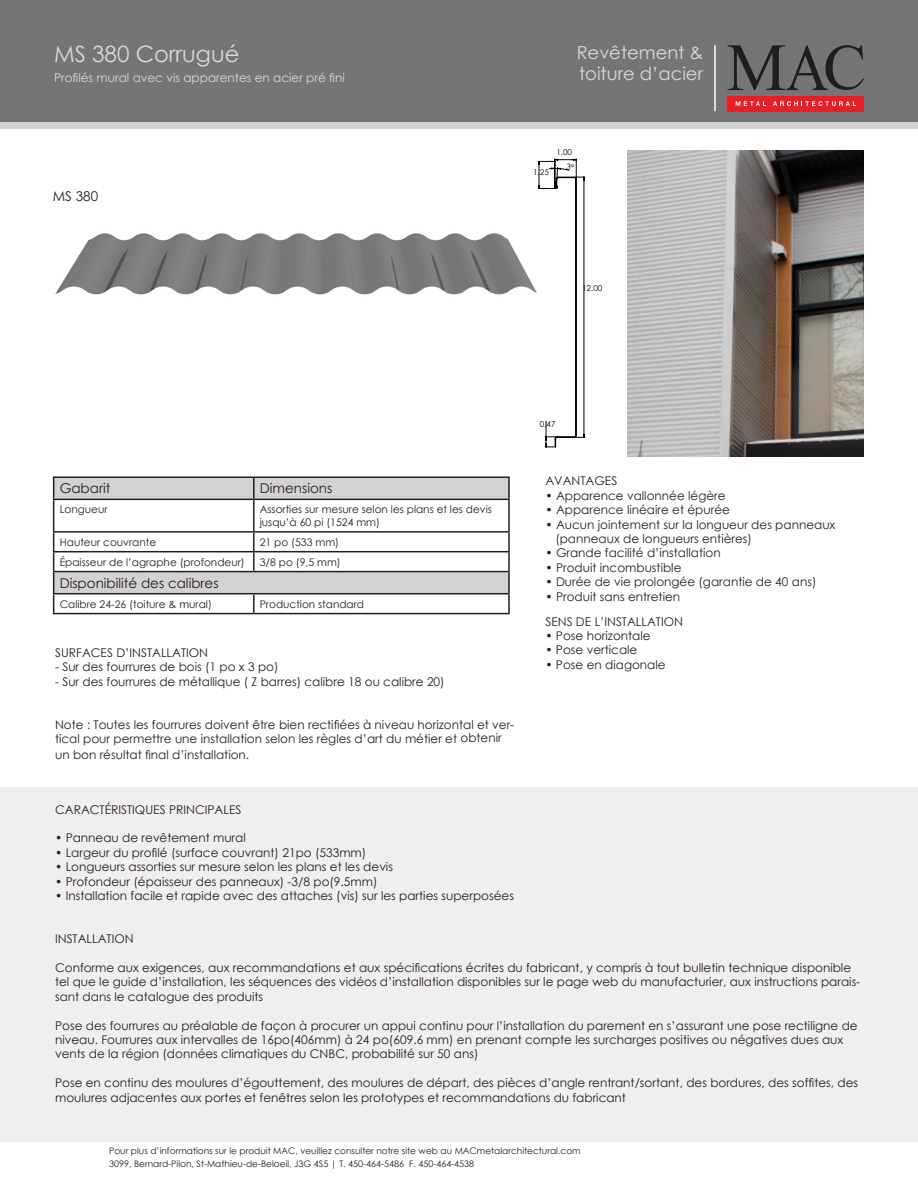
<style>
.page{position:relative;width:918px;height:1188px;background:#fff}
.page>*{position:absolute;margin:0;border:0;box-sizing:border-box;transform-origin:0 0}
.t1{font:22.5px "Century Gothic";color:#d8d9d7}
.t2{font:18px/21.6px "Century Gothic";color:#d8d9d7}
.t3{font:13.5px "Century Gothic";color:#231f20}
.t4{font:12px/14.4px "Century Gothic";color:#231f20}
.t5{font:12px "Century Gothic";color:#d8d9d7}
.t6{font:10.5px/12.6px "Century Gothic";color:#231f20}
.t7{font:9px/13px "Century Gothic";color:#231f20}
.t8{font:8.1px "Century Gothic";color:#040503}
</style>
<div class="page">
<div style="left:0;top:0;width:918px;height:129px;background:#d4d1d1"></div>
<div style="left:0;top:0;width:918px;height:122px;background:#767575"></div>
<svg style="left:728px;top:45px;width:136px;height:45px"></svg>
<div style="left:728px;top:96px;width:136px;height:15px;background:#e71e24"></div>
<svg style="left:736px;top:101px;width:30px;height:5px"></svg>
<svg style="left:773px;top:101px;width:83px;height:5px"></svg>
<hr style="left:714px;top:45px;width:2px;height:66px;background:#fff">
<div style="left:0;top:787px;width:918px;height:355px;background:#f1eeef"></div>
<svg style="left:54px;top:478px;width:454px;height:115px"></svg>
<hr style="left:53px;top:476px;width:201px;height:2px;background:#231f20">
<svg style="left:53px;top:478px;width:1px;height:21px"></svg>
<hr style="left:254px;top:476px;width:256px;height:2px;background:#231f20">
<hr style="left:253px;top:478px;width:2px;height:21px;background:#231f20">
<hr style="left:508px;top:478px;width:2px;height:21px;background:#231f20">
<hr style="left:53px;top:499px;width:201px;height:1px;background:#231f20">
<hr style="left:53px;top:500px;width:1px;height:31px;background:#231f20">
<hr style="left:254px;top:499px;width:256px;height:1px;background:#231f20">
<hr style="left:253px;top:500px;width:2px;height:31px;background:#231f20">
<hr style="left:508px;top:500px;width:2px;height:31px;background:#231f20">
<hr style="left:53px;top:531px;width:201px;height:2px;background:#231f20">
<hr style="left:254px;top:531px;width:256px;height:2px;background:#231f20">
<hr style="left:53px;top:551px;width:201px;height:1px;background:#231f20">
<hr style="left:254px;top:551px;width:256px;height:1px;background:#231f20">
<svg style="left:253px;top:533px;width:2px;height:38px"></svg>
<svg style="left:508px;top:533px;width:2px;height:38px"></svg>
<hr style="left:53px;top:571px;width:201px;height:1px;background:#231f20">
<hr style="left:254px;top:571px;width:256px;height:1px;background:#231f20">
<hr style="left:508px;top:572px;width:2px;height:21px;background:#231f20">
<hr style="left:53px;top:593px;width:201px;height:1px;background:#231f20">
<svg style="left:53px;top:533px;width:1px;height:80px"></svg>
<hr style="left:254px;top:593px;width:256px;height:1px;background:#231f20">
<svg style="left:253px;top:594px;width:2px;height:19px"></svg>
<svg style="left:508px;top:594px;width:2px;height:19px"></svg>
<hr style="left:53px;top:613px;width:201px;height:1px;background:#231f20">
<hr style="left:254px;top:613px;width:256px;height:1px;background:#231f20">
<img style="left:55px;top:188px;width:483px;height:107px">
<img style="left:627px;top:151px;width:237px;height:305px">
<svg style="left:538px;top:159px;width:47px;height:288px"></svg>
<h1 class="t1" style="left:54px;top:39px;width:187px">MS 380 Corrugué</h1>
<p class="t5" style="left:54px;top:69px;width:292px">Profilés mural avec vis apparentes en acier pré fini</p>
<p class="t3" style="left:53px;top:187px;width:47px">MS 380</p>
<h2 class="t2" style="left:577px;top:41px;width:128px">Revêtement &amp; toiture d’acier</h2>
<p class="t8" style="left:533px;top:166px;width:17px;rotate:1deg">1.25</p>
<p class="t8" style="left:556px;top:146px;width:17px">1.00</p>
<p class="t8" style="left:582px;top:282px;width:22px;rotate:1deg">12.00</p>
<p class="t3" style="left:60px;top:479px;width:52px">Gabarit</p>
<p class="t3" style="left:260px;top:479px;width:74px">Dimensions</p>
<p class="t6" style="left:60px;top:503px;width:49px">Longueur</p>
<p class="t6" style="left:260px;top:503px;width:234px">Assorties sur mesure selon les plans et les devis jusqu’à 60 pi (1524 mm)</p>
<p class="t6" style="left:60px;top:535px;width:98px">Hauteur couvrante</p>
<p class="t6" style="left:260px;top:535px;width:81px">21 po (533 mm)</p>
<p class="t6" style="left:60px;top:555px;width:187px">Épaisseur de l’agraphe (profondeur)</p>
<p class="t6" style="left:260px;top:555px;width:82px">3/8 po (9,5 mm)</p>
<p class="t3" style="left:60px;top:573px;width:161px">Disponibilité des calibres</p>
<p class="t6" style="left:60px;top:597px;width:154px">Calibre 24-26 (toiture &amp; mural)</p>
<p class="t6" style="left:260px;top:597px;width:106px">Production standard</p>
<p class="t4" style="left:55px;top:645px;width:155px">SURFACES D’INSTALLATION</p>
<p class="t4" style="left:55px;top:660px;width:225px">- Sur des fourrures de bois (1 po x 3 po)</p>
<p class="t4" style="left:55px;top:674px;width:391px">- Sur des fourrures de métallique ( Z barres) calibre 18 ou calibre 20)</p>
<p class="t4" style="left:55px;top:717px;width:461px">Note : Toutes les fourrures doivent être bien rectifiées à niveau horizontal et ver&shy;tical pour permettre une installation selon les règles d’art du métier et obtenir</p>
<p class="t4" style="left:55px;top:747px;width:196px">un bon résultat final d’installation.</p>
<p class="t8" style="left:540px;top:419px;width:17px;rotate:-2deg">0.47</p>
<p class="t4" style="left:545px;top:474px;width:73px">AVANTAGES</p>
<p class="t4" style="left:545px;top:488px;width:182px">• Apparence vallonnée légère</p>
<p class="t4" style="left:545px;top:503px;width:186px">• Apparence linéaire et épurée</p>
<p class="t4" style="left:555px;top:517px;width:282px;text-indent:-10px">• Aucun jointement sur la longueur des panneaux (panneaux de longueurs entières)</p>
<p class="t4" style="left:545px;top:546px;width:177px">• Grande facilité d’installation</p>
<p class="t4" style="left:545px;top:560px;width:138px">• Produit incombustible</p>
<p class="t4" style="left:545px;top:575px;width:273px">• Durée de vie prolongée (garantie de 40 ans)</p>
<p class="t4" style="left:545px;top:589px;width:136px">• Produit sans entretien</p>
<p class="t4" style="left:545px;top:614px;width:139px">SENS DE L’INSTALLATION</p>
<p class="t4" style="left:545px;top:628px;width:107px">• Pose horizontale</p>
<p class="t4" style="left:545px;top:643px;width:94px">• Pose verticale</p>
<p class="t4" style="left:545px;top:657px;width:122px">• Pose en diagonale</p>
<p class="t4" style="left:55px;top:802px;width:188px">CARACTÉRISTIQUES PRINCIPALES</p>
<p class="t4" style="left:55px;top:831px;width:192px">• Panneau de revêtement mural</p>
<p class="t4" style="left:55px;top:845px;width:313px">• Largeur du profilé (surface couvrant) 21po (533mm)</p>
<p class="t4" style="left:55px;top:860px;width:339px">• Longueurs assorties sur mesure selon les plans et les devis</p>
<p class="t4" style="left:55px;top:874px;width:324px">• Profondeur (épaisseur des panneaux) -3/8 po(9.5mm)</p>
<p class="t4" style="left:55px;top:888px;width:460px">• Installation facile et rapide avec des attaches (vis) sur les parties superposées</p>
<p class="t4" style="left:55px;top:932px;width:80px">INSTALLATION</p>
<p class="t4" style="left:55px;top:960px;width:807px">Conforme aux exigences, aux recommandations et aux spécifications écrites du fabricant, y compris à tout bulletin technique disponible tel que le guide d’installation, les séquences des vidéos d’installation disponibles sur le page web du manufacturier, aux instructions parais&shy;sant dans le catalogue des produits</p>
<p class="t4" style="left:55px;top:1018px;width:804px">Pose des fourrures au préalable de façon à procurer un appui continu pour l’installation du parement en s’assurant une pose rectiligne de niveau. Fourrures aux intervalles de 16po(406mm) à 24 po(609.6 mm) en prenant compte les surcharges positives ou négatives dues aux vents de la région (données climatiques du CNBC, probabilité sur 50 ans)</p>
<p class="t4" style="left:55px;top:1076px;width:805px">Pose en continu des moulures d’égouttement, des moulures de départ, des pièces d’angle rentrant/sortant, des bordures, des soffites, des moulures adjacentes aux portes et fenêtres selon les prototypes et recommandations du fabricant</p>
<p class="t7" style="left:109px;top:1144px;width:473px">Pour plus d’informations sur le produit MAC, veuillez consulter notre site web au MACmetalarchitectural.com<br>3099, Bernard-Pilon, St-Mathieu-de-Beloeil, J3G 4S5 | T. 450-464-5486 F. 450-464-4538</p>
</div>
